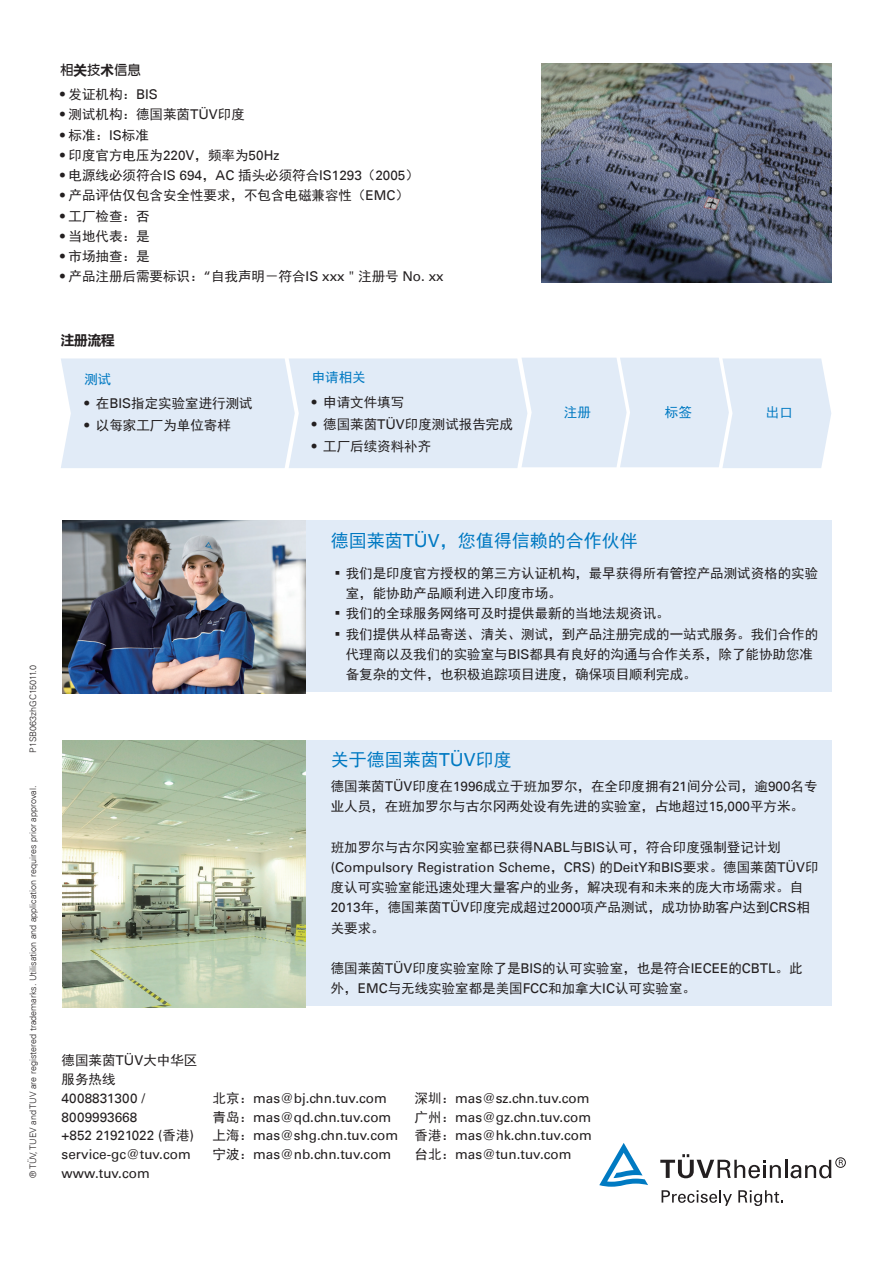
<style>
.page{position:relative;width:893px;height:1263px;background:#fff}
.page>*{position:absolute;margin:0;border:0;box-sizing:border-box;transform-origin:0 0}
.t1{font:18px "Sim Hei";color:#0079c2}
.t2{font:13.5px/20.2px "Sim Hei";color:#231f20}
.t3{font:13.5px/18.8px "Univers LT";color:#231f20}
.t4{font:13.5px "Sim Hei";color:#0079c2}
.t5{font:700 13.5px "AR New Hei B5";color:#231f20}
.t6{font:700 13.5px "Microsoft Ya Hei";color:#231f20}
.t7{font:300 9px "Univers LT";color:#231f20}
.s1{font-family:"Microsoft Ya Hei"}
.s2{font-family:"Univers LT"}
.s3{font-family:"Sim Hei"}
.s4{font-family:"Source Han Sans TWHK";font-weight:700}
</style>
<div class="page">
<div style="left:835px;top:1157px;width:11px;height:11px;border:1px solid #231f20;border-radius:50%"></div>
<svg style="left:839px;top:1160px;width:4px;height:5px"></svg>
<svg style="left:662px;top:1190px;width:70px;height:16px"></svg>
<svg style="left:738px;top:1190px;width:45px;height:16px"></svg>
<svg style="left:660px;top:1154px;width:171px;height:24px"></svg>
<svg style="left:599px;top:1143px;width:49px;height:44px"></svg>
<div style="left:305px;top:521px;width:526px;height:171px;background:#e1ebf7"></div>
<img style="left:63px;top:521px;width:242px;height:172px">
<div style="left:305px;top:740px;width:526px;height:266px;background:#e1ebf7"></div>
<img style="left:63px;top:741px;width:242px;height:266px">
<div style="left:61px;top:358px;width:770px;height:110px;background:#e1ebf7"></div>
<img style="left:541px;top:64px;width:290px;height:218px">
<p class="t5" style="left:60px;top:63px;width:82px">相<span class="s1">关</span>技<span class="s1">术</span>信息</p>
<p class="t2" style="left:60px;top:84px;width:99px"><span class="s2">•</span> 发证机构：<span class="s2">BIS</span></p>
<p class="t2" style="left:60px;top:104px;width:186px"><span class="s2">•</span> 测试机构：德国莱茵<span class="s2">TÜV</span>印度</p>
<p class="t2" style="left:60px;top:125px;width:90px"><span class="s2">•</span> 标准：<span class="s2">IS</span>标准</p>
<p class="t2" style="left:60px;top:145px;width:221px"><span class="s2">•</span> 印度官方电压为<span class="s2">220V</span>，频率为<span class="s2">50Hz</span></p>
<p class="t3" style="left:60px;top:166px;width:360px">• <span class="s3">电源线必须符合</span>IS 694<span class="s3">，</span>AC <span class="s3">插头必须符合</span>IS1293<span class="s3">（</span>2005<span class="s3">）</span></p>
<p class="t2" style="left:60px;top:185px;width:350px"><span class="s2">•</span> 产品评估仅包含安全性要求，不包含电磁兼容性（<span class="s2">EMC</span>）</p>
<p class="t2" style="left:60px;top:206px;width:91px"><span class="s2">•</span> 工厂检查：否</p>
<p class="t2" style="left:60px;top:226px;width:91px"><span class="s2">•</span> 当地代表：是</p>
<p class="t2" style="left:60px;top:246px;width:91px"><span class="s2">•</span> 市场抽查：是</p>
<p class="t2" style="left:60px;top:266px;width:385px"><span class="s2">•</span> 产品注册后需要标识：<span class="s2">“</span>自我声明－符合<span class="s2">IS xxx</span>＂注册号 <span class="s2">No. xx</span></p>
<p class="t6" style="left:61px;top:331px;width:55px">注册流程</p>
<p class="t4" style="left:84px;top:372px;width:28px">测试</p>
<p class="t2" style="left:84px;top:393px;width:170px"><span class="s2">•</span> 在<span class="s2">BIS</span>指定实验室进行测试</p>
<p class="t2" style="left:84px;top:416px;width:148px"><span class="s2">•</span> 以每家工厂为单位寄样</p>
<p class="t4" style="left:312px;top:371px;width:55px">申请相关</p>
<p class="t2" style="left:312px;top:392px;width:94px"><span class="s2">•</span> 申请文件填写</p>
<p class="t2" style="left:312px;top:414px;width:203px"><span class="s2">•</span> 德国莱茵<span class="s2">TÜV</span>印度测试报告完成</p>
<p class="t2" style="left:312px;top:436px;width:121px"><span class="s2">•</span> 工厂后续资料补齐</p>
<p class="t4" style="left:564px;top:405px;width:28px">注册</p>
<p class="t4" style="left:665px;top:405px;width:28px">标签</p>
<p class="t4" style="left:766px;top:405px;width:28px">出口</p>
<p class="t7" style="left:28px;top:753px;width:89px;rotate:-90deg">P1SB063zhGC15011.0</p>
<p class="t7" style="left:28px;top:1178px;width:393px;rotate:-90deg">® TÜV, TUEV and TUV are registered trademarks. Utilisation and application requires prior approval.</p>
<h1 class="t1" style="left:331px;top:531px;width:309px">德国莱茵<span class="s2">TÜV</span>，您值得信赖的合作伙伴</h1>
<p class="t2" style="left:346px;top:563px;width:474px;text-indent:-15px"><span class="s4">▪</span> 我们是印度官方授权的第三方认证机构，最早获得所有管控产品测试资格的实验室，能协助产品顺利进入印度市场。</p>
<p class="t2" style="left:331px;top:603px;width:340px"><span class="s4">▪</span> 我们的全球服务网络可及时提供最新的当地法规资讯。</p>
<p class="t2" style="left:346px;top:624px;width:474px;text-indent:-15px"><span class="s4">▪</span> 我们提供从样品寄送、清关、测试，到产品注册完成的一站式服务。我们合作的代理商以及我们的实验室与<span class="s2">BIS</span>都具有良好的沟通与合作关系，除了能协助您准备复杂的文件，也积极追踪项目进度，确保项目顺利完成。</p>
<h1 class="t1" style="left:331px;top:751px;width:183px">关于德国莱茵<span class="s2">TÜV</span>印度</h1>
<p class="t2" style="left:331px;top:776px;width:488px">德国莱茵<span class="s2">TÜV</span>印度在<span class="s2">1996</span>成立于班加罗尔，在全印度拥有<span class="s2">21</span>间分公司，逾<span class="s2">900</span>名专业人员，在班加罗尔与古尔冈两处设有先进的实验室，占地超过<span class="s2">15,000</span>平方米。</p>
<p class="t2" style="left:331px;top:837px;width:452px">班加罗尔与古尔冈实验室都已获得<span class="s2">NABL</span>与<span class="s2">BIS</span>认可，符合印度强制登记计划</p>
<p class="t3" style="left:331px;top:858px;width:489px">(Compulsory Registration Scheme<span class="s3">，</span>CRS) <span class="s3">的</span>DeitY<span class="s3">和</span>BIS<span class="s3">要求。德国莱茵</span>TÜV<span class="s3">印</span></p>
<p class="t2" style="left:331px;top:877px;width:481px">度认可实验室能迅速处理大量客户的业务，解决现有和未来的庞大市场需求。自<br><span class="s2">2013</span>年，德国莱茵<span class="s2">TÜV</span>印度完成超过<span class="s2">2000</span>项产品测试，成功协助客户达到<span class="s2">CRS</span>相关要求。</p>
<p class="t2" style="left:331px;top:958px;width:473px">德国莱茵<span class="s2">TÜV</span>印度实验室除了是<span class="s2">BIS</span>的认可实验室，也是符合<span class="s2">IECEE</span>的<span class="s2">CBTL</span>。此外，<span class="s2">EMC</span>与无线实验室都是美国<span class="s2">FCC</span>和加拿大<span class="s2">IC</span>认可实验室。</p>
<p class="t2" style="left:62px;top:1051px;width:137px;line-height:18.8px">德国莱茵<span class="s2">TÜV</span>大中华区服务热线</p>
<p class="t3" style="left:62px;top:1089px;width:134px">4008831300 /<br>8009993668<br>+852 21921022 (<span class="s3">香港</span>) service-gc@tuv.com www.tuv.com</p>
<p class="t3" style="left:213px;top:1089px;width:187px"><span class="s3">北京：</span>mas@bj.chn.tuv.com<span class="s3">青岛：</span>mas@qd.chn.tuv.com<span class="s3">上海：</span>mas@shg.chn.tuv.com<span class="s3">宁波：</span>mas@nb.chn.tuv.com</p>
<p class="t3" style="left:415px;top:1089px;width:179px"><span class="s3">深圳：</span>mas@sz.chn.tuv.com<span class="s3">广州：</span>mas@gz.chn.tuv.com<span class="s3">香港：</span>mas@hk.chn.tuv.com<span class="s3">台北：</span>mas@tun.tuv.com</p>
</div>
